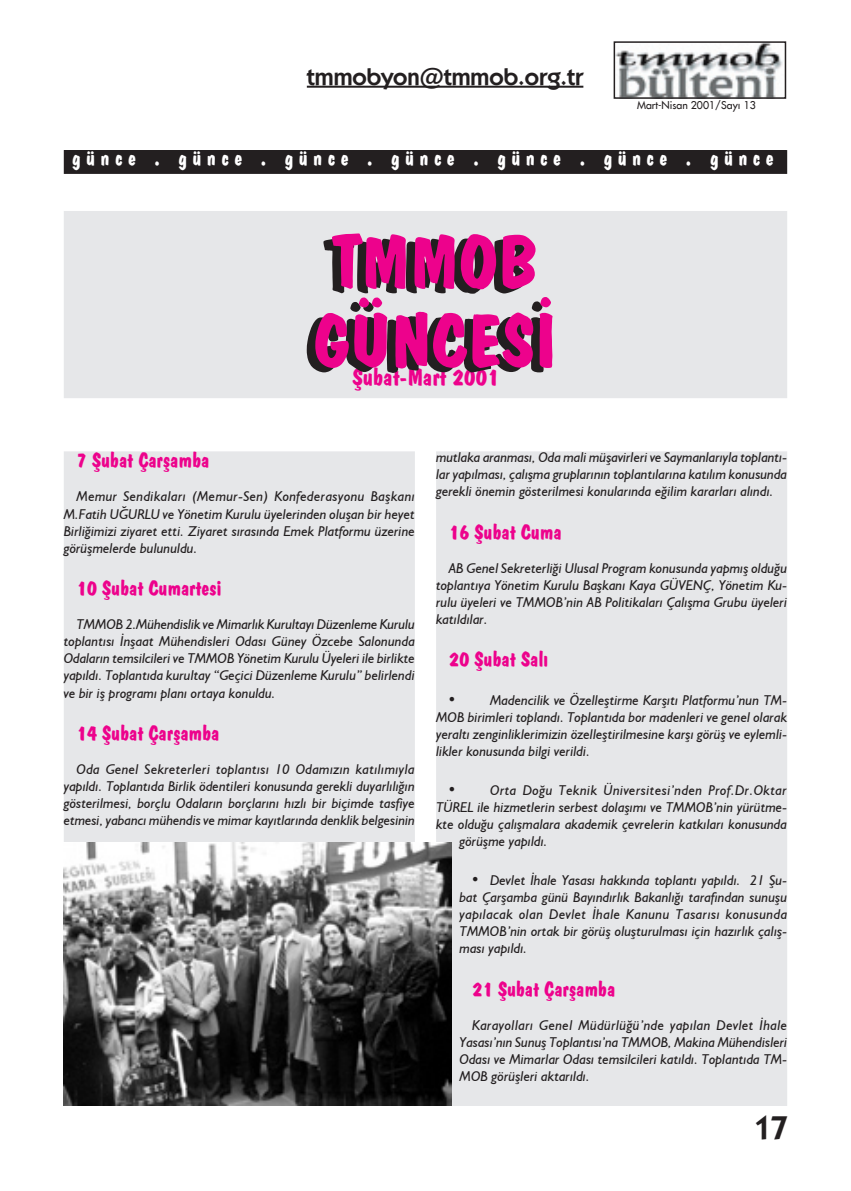
<style>
.page{position:relative;width:851px;height:1191px;background:#fff}
.page>*{position:absolute;margin:0;border:0;box-sizing:border-box;transform-origin:0 0}
.t1{font:75px/78.8px "Dom Bold BT";color:#ed028c}
.t2{font:600 33px "Kabel IT Cby BT";color:#231f20}
.t3{font:600 24px "Kabel IT Cby BT";color:#231f20}
.t4{font:24px "Dom Bold BT";color:#ed028c}
.t5{font:21px "Dom Bold BT";color:#ed028c}
.t6{font:21px "Dom Bold BT";letter-spacing:.265em;color:#fff}
.t7{font:italic 14.25px/17.1px "Humanist 521 BT";color:#231f20;text-align:justify}
.t8{font:italic 14.25px "Humanist 521 BT";letter-spacing:.025em;color:#231f20}
.t9{font:10.5px "Beatles";color:#231f20}
.s1{font-family:"Times New Roman";font-style:normal;font-size:18px}
</style>
<div class="page">
<img style="left:616px;top:44px;width:167px;height:52px">
<div style="left:613px;top:41px;width:173px;height:58px;border:2px solid #231f20"></div>
<hr style="left:307px;top:86px;width:276px;height:2px;background:#231f20">
<div style="left:64px;top:212px;width:722px;height:185px;background:#e6e7e9"></div>
<div style="left:64px;top:211px;width:723px;height:187px;border:2px solid #e6e7e9"></div>
<div style="left:64px;top:452px;width:350px;height:653px;background:#e6e7e9"></div>
<div style="left:437px;top:452px;width:349px;height:653px;background:#e6e7e9"></div>
<div style="left:436px;top:451px;width:351px;height:655px;border:2px solid #e6e7e9"></div>
<div style="left:64px;top:151px;width:722px;height:22px;background:#231f20"></div>
<div style="left:64px;top:150px;width:723px;height:24px;border:2px solid #231f20"></div>
<img style="left:64px;top:842px;width:387px;height:264px">
<h3 class="t3" style="left:307px;top:61px;width:278px">tmmobyon@tmmob.org.tr</h3>
<p class="t9" style="left:637px;top:98px;width:120px">Mart-Nisan 2001/Sayı 13</p>
<h3 class="t6" style="left:72px;top:145px;width:702px">günce . günce . günce . günce . günce . günce . günce</h3>
<h1 class="t1" style="left:312px;top:222px;width:245px">TMMOB<br>GÜNCESÝ</h1>
<h3 class="t4" style="left:352px;top:362px;width:148px">Þubat-Mart 2001</h3>
<h3 class="t5" style="left:76px;top:447px;width:134px">7 Þubat Çarþamba</h3>
<p class="t7" style="left:64px;top:488px;width:352px;text-indent:13px">Memur Sendikalarý (Memur-Sen) Konfederasyonu Baþkaný M.Fatih UÐURLU ve Yönetim Kurulu üyelerinden oluþan bir heyet Birliðimizi ziyaret etti. Ziyaret sýrasýnda Emek Platformu üzerine görüþmelerde bulunuldu.</p>
<h3 class="t5" style="left:76px;top:575px;width:146px">10 Þubat Cumartesi</h3>
<p class="t7" style="left:64px;top:615px;width:352px;text-indent:13px">TMMOB 2.Mühendislik ve Mimarlýk Kurultayý Düzenleme Kurulu toplantýsý Ýnþaat Mühendisleri Odasý Güney Özcebe Salonunda Odalarýn temsilcileri ve TMMOB Yönetim Kurulu Üyeleri ile birlikte yapýldý. Toplantýda kurultay “Geçici Düzenleme Kurulu” belirlendi ve bir iþ programý planý ortaya konuldu.</p>
<h3 class="t5" style="left:76px;top:720px;width:144px">14 Þubat Çarþamba</h3>
<p class="t7" style="left:64px;top:760px;width:352px;text-indent:13px">Oda Genel Sekreterleri toplantýsý 10 Odamýzýn katýlýmýyla yapýldý. Toplantýda Birlik ödentileri konusunda gerekli duyarlýlýðýn gösterilmesi, borçlu Odalarýn borçlarýný hýzlý bir biçimde tasfiye etmesi, yabancý mühendis ve mimar kayýtlarýnda denklik belgesinin</p>
<p class="t7" style="left:436px;top:448px;width:352px">mutlaka aranmasý, Oda mali müþavirleri ve Saymanlarýyla toplantý&shy;lar yapýlmasý, çalýþma gruplarýnýn toplantýlarýna katýlým konusunda gerekli önemin gösterilmesi konularýnda eðilim kararlarý alýndý.</p>
<h3 class="t5" style="left:449px;top:519px;width:114px">16 Þubat Cuma</h3>
<p class="t7" style="left:436px;top:559px;width:352px;text-indent:13px">AB Genel Sekreterliði Ulusal Program konusunda yapmýþ olduðu toplantýya Yönetim Kurulu Baþkaný Kaya GÜVENÇ, Yönetim Ku&shy;rulu üyeleri ve TMMOB’nin AB Politikalarý Çalýþma Grubu üyeleri katýldýlar.</p>
<h3 class="t5" style="left:449px;top:646px;width:101px">20 Þubat Salý</h3>
<p class="t7" style="left:436px;top:691px;width:352px;text-indent:13px"><span class="s1">•</span> Madencilik ve Özelleþtirme Karþýtý Platformu’nun TM-MOB birimleri toplandý. Toplantýda bor madenleri ve genel olarak yeraltý zenginliklerimizin özelleþtirilmesine karþý görüþ ve eylemli&shy;likler konusunda bilgi verildi.</p>
<p class="t8" style="left:449px;top:781px;width:339px"><span class="s1">•</span> Orta Doðu Teknik Üniversitesi’nden Prof.Dr.Oktar</p>
<p class="t7" style="left:436px;top:798px;width:352px">TÜREL ile hizmetlerin serbest dolaþýmý ve TMMOB’nin yürütme-</p>
<p class="t7" style="left:436px;top:815px;width:352px">kte olduðu çalýþmalara akademik çevrelerin katkýlarý konusunda</p>
<p class="t7" style="left:459px;top:832px;width:89px">görüþme yapýldý.</p>
<p class="t7" style="left:459px;top:871px;width:329px;text-indent:13px"><span class="s1">•</span> Devlet Ýhale Yasasý hakkýnda toplantý yapýldý. 21 Þu&shy;bat Çarþamba günü Bayýndýrlýk Bakanlýðý tarafýndan sunuþu yapýlacak olan Devlet Ýhale Kanunu Tasarýsý konusunda TMMOB’nin ortak bir görüþ oluþturulmasý için hazýrlýk çalýþ&shy;masý yapýldý.</p>
<h3 class="t5" style="left:472px;top:975px;width:144px">21 Þubat Çarþamba</h3>
<p class="t7" style="left:459px;top:1016px;width:329px;text-indent:13px">Karayollarý Genel Müdürlüðü’nde yapýlan Devlet Ýhale Yasasý’nýn Sunuþ Toplantýsý’na TMMOB, Makina Mühendisleri Odasý ve Mimarlar Odasý temsilcileri katýldý. Toplantýda TM-MOB görüþleri aktarýldý.</p>
<h2 class="t2" style="left:753px;top:1107px;width:36px">17</h2>
</div>
